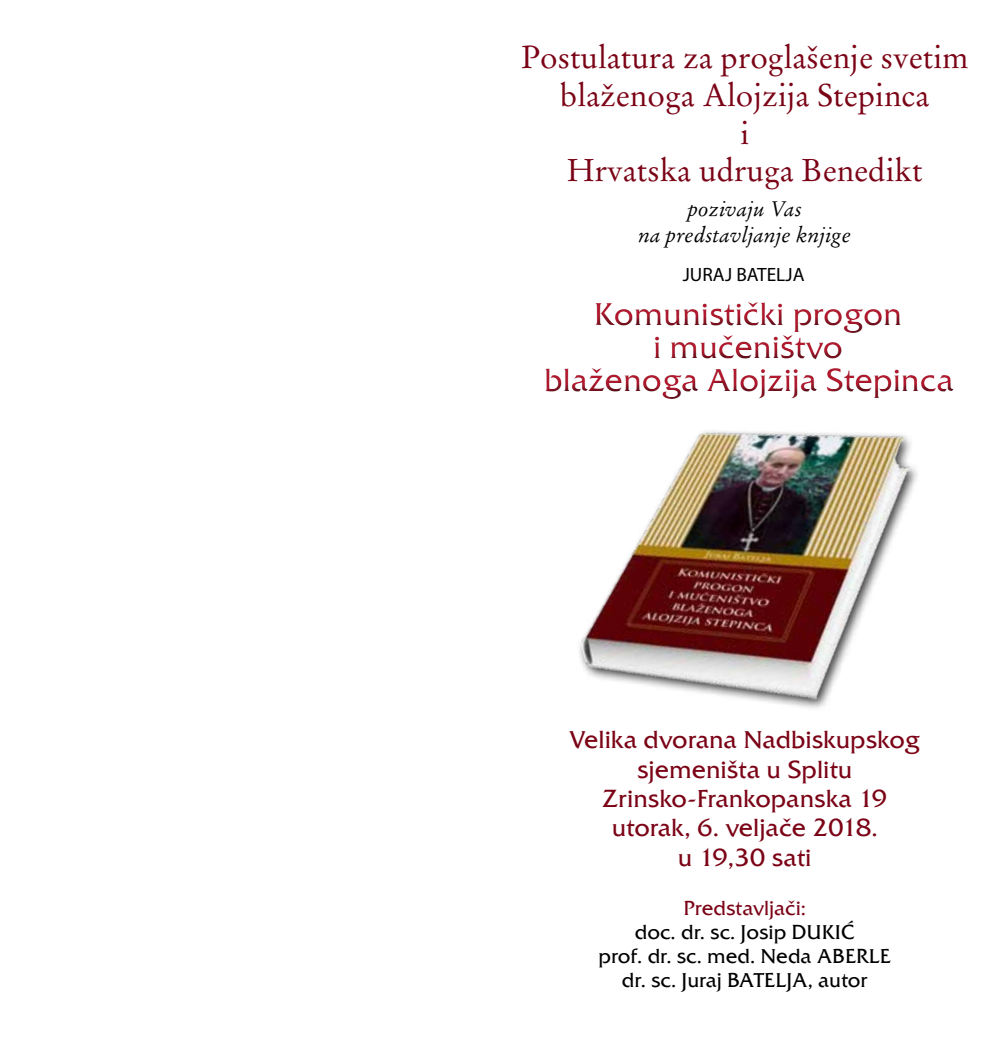
<style>
.page{position:relative;width:993px;height:1042px;background:#fff}
.page>*{position:absolute;margin:0;border:0;box-sizing:border-box;transform-origin:0 0}
.t1{font:31.85px/33.1px "Friz Quadrata Com";color:#b11a2e;text-align:center}
.t2{font:31.5px/37.8px "Stempel Garamond LT Pro";color:#7b0316;text-align:center}
.t3{font:24.5px/29.4px "Friz Quadrata Com";color:#7b0316;text-align:center}
.t4{font:italic 21px/25.2px "Stempel Garamond LT Pro";color:#000;text-align:center}
.t5{font:20.12px/24.2px "Friz Quadrata Com";color:#000;text-align:center}
.t6{font:20.12px "Friz Quadrata Com";color:#7b0316}
.t7{font:19.25px "Myriad Pro";color:#000}
</style>
<div class="page">
<div style="left:535px;top:294px;width:429px;height:117px;background:#000;opacity:.75"></div>
<img style="left:544px;top:394px;width:406px;height:314px">
<p class="t2" style="left:521px;top:38px;width:449px">Postulatura za proglašenje svetim blaženoga Alojzija Stepinca<br>i<br>Hrvatska udruga Benedikt</p>
<p class="t4" style="left:638px;top:196px;width:214px">pozivaju Vas<br>na predstavljanje knjige</p>
<p class="t7" style="left:682px;top:263px;width:123px">JURAJ BATELJA</p>
<h1 class="t1" style="left:544px;top:297px;width:411px">Komunistički progon<br>i mučeništvo<br>blaženoga Alojzija Stepinca</h1>
<p class="t3" style="left:569px;top:725px;width:352px">Velika dvorana Nadbiskupskog sjemeništa u Splitu<br>Zrinsko-Frankopanska 19 utorak, 6. veljače 2018.<br>u 19,30 sati</p>
<p class="t6" style="left:683px;top:895px;width:124px">Predstavljači:</p>
<p class="t5" style="left:598px;top:920px;width:294px">doc. dr. sc. Josip DUKIĆ<br>prof. dr. sc. med. Neda ABERLE dr. sc. Juraj BATELJA, autor</p>
</div>
